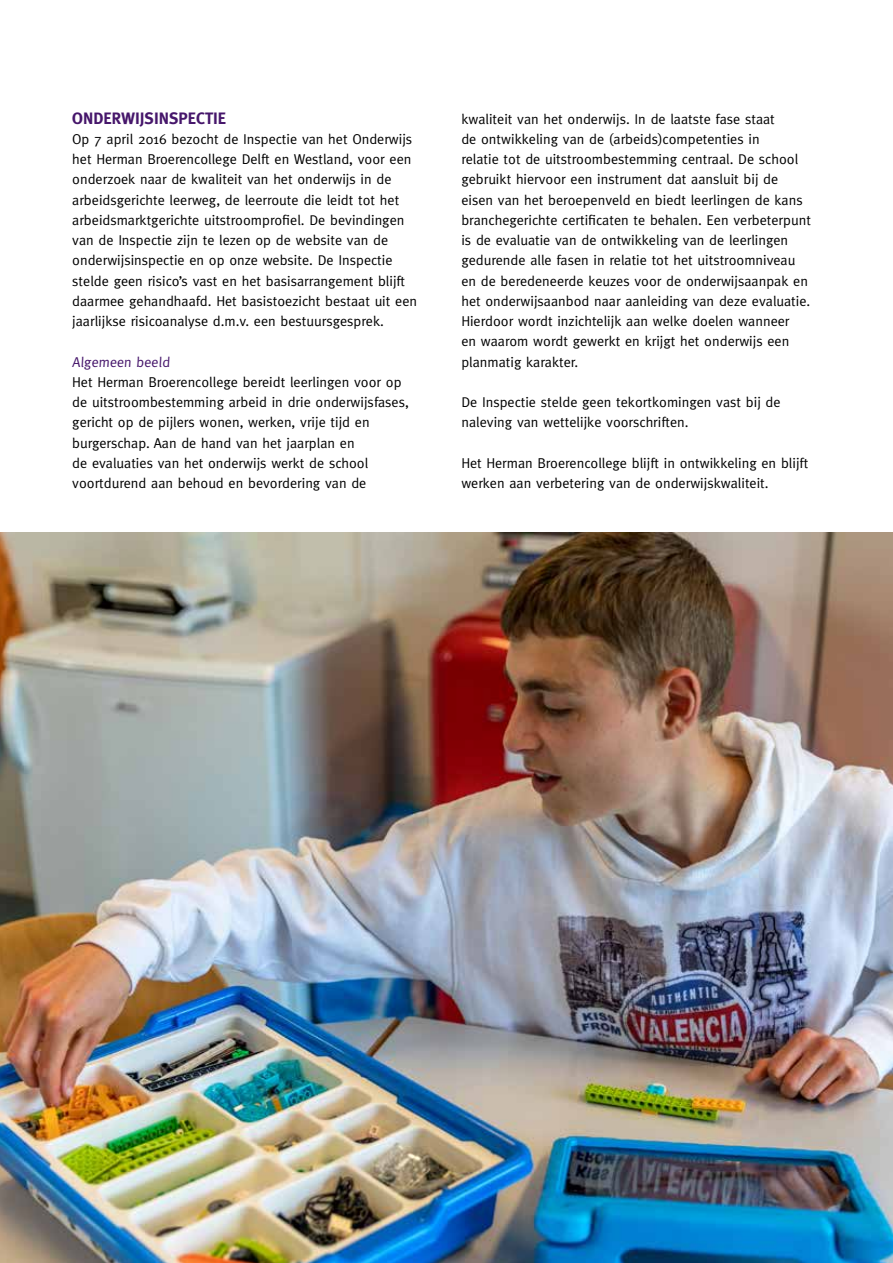
<style>
.page{position:relative;width:893px;height:1263px;background:#fff}
.page>*{position:absolute;margin:0;border:0;box-sizing:border-box;transform-origin:0 0}
.t1{font:700 16.5px "Meta";color:#46166b}
.t2{font:14.25px/20.2px "Meta";color:#000}
.t3{font:14.25px "Meta";color:#46166b}
</style>
<div class="page">
<img style="left:0;top:532px;width:893px;height:731px">
<p class="t1" style="left:72px;top:108px;width:10px">ONDERWIJSINSPECTIE</p>
<p class="t2" style="left:72px;top:129px;width:346px">Op 7 april 2016 bezocht de Inspectie van het Onderwijs het Herman Broerencollege Delft en Westland, voor een onderzoek naar de kwaliteit van het onderwijs in de arbeidsgerichte leerweg, de leerroute die leidt tot het arbeidsmarktgerichte uitstroomprofiel. De bevindingen van de Inspectie zijn te lezen op de website van de onderwijsinspectie en op onze website. De Inspectie stelde geen risico’s vast en het basisarrangement blijft daarmee gehandhaafd. Het basistoezicht bestaat uit een jaarlijkse risicoanalyse d.m.v. een bestuursgesprek.</p>
<p class="t3" style="left:72px;top:353px;width:100px">Algemeen beeld</p>
<p class="t2" style="left:72px;top:372px;width:338px">Het Herman Broerencollege bereidt leerlingen voor op de uitstroombestemming arbeid in drie onderwijsfases, gericht op de pijlers wonen, werken, vrije tijd en burgerschap. Aan de hand van het jaarplan en<br>de evaluaties van het onderwijs werkt de school voortdurend aan behoud en bevordering van de</p>
<p class="t2" style="left:461px;top:108px;width:351px">kwaliteit van het onderwijs. In de laatste fase staat<br>de ontwikkeling van de (arbeids)competenties in<br>relatie tot de uitstroombestemming centraal. De school gebruikt hiervoor een instrument dat aansluit bij de eisen van het beroepenveld en biedt leerlingen de kans branchegerichte certificaten te behalen. Een verbeterpunt is de evaluatie van de ontwikkeling van de leerlingen gedurende alle fasen in relatie tot het uitstroomniveau en de beredeneerde keuzes voor de onderwijsaanpak en het onderwijsaanbod naar aanleiding van deze evaluatie.<br>Hierdoor wordt inzichtelijk aan welke doelen wanneer<br>en waarom wordt gewerkt en krijgt het onderwijs een planmatig karakter.</p>
<p class="t2" style="left:461px;top:392px;width:321px">De Inspectie stelde geen tekortkomingen vast bij de naleving van wettelijke voorschriften.</p>
<p class="t2" style="left:461px;top:453px;width:348px">Het Herman Broerencollege blijft in ontwikkeling en blijft werken aan verbetering van de onderwijskwaliteit.</p>
</div>
